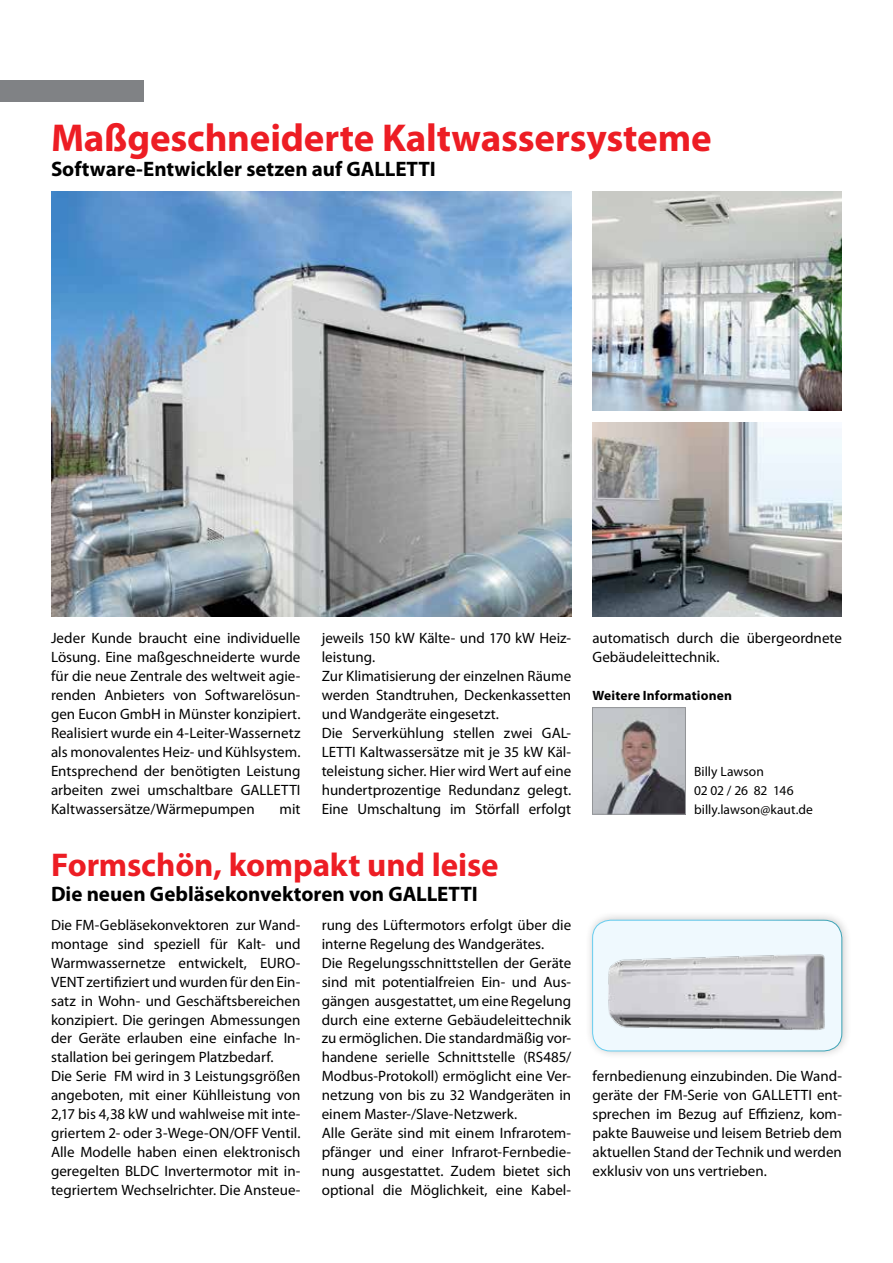
<style>
.page{position:relative;width:893px;height:1263px;background:#fff}
.page>*{position:absolute;margin:0;border:0;box-sizing:border-box;transform-origin:0 0}
.t1{font:700 39px "Myriad Pro";letter-spacing:-.005em;color:#ed1d24}
.t2{font:700 33px "Myriad Pro";letter-spacing:-.005em;color:#ed1d24}
.t3{font:700 21px "Myriad Pro";color:#000}
.t4{font:15px/18.9px "Myriad Pro";color:#000}
.t5{font:13.5px/18.9px "Myriad Pro";letter-spacing:.005em;color:#000}
.t6{font:700 13.5px "Myriad Pro";letter-spacing:.01em;color:#000}
</style>
<div class="page">
<div style="left:0;top:80px;width:143px;height:21px;background:#808285"></div>
<div style="left:585px;top:911px;width:268px;height:149px;background:#000;opacity:.23"></div>
<div style="left:593px;top:920px;width:249px;height:131px;background:#eff9fe;border-radius:18px"></div>
<div style="left:592px;top:920px;width:250px;height:131px;border:1px solid #fff;border-radius:18px"></div>
<img style="left:608px;top:954px;width:217px;height:76px">
<img style="left:51px;top:191px;width:520px;height:426px">
<img style="left:592px;top:422px;width:250px;height:195px">
<img style="left:592px;top:191px;width:250px;height:219px">
<img style="left:594px;top:709px;width:90px;height:103px">
<div style="left:592px;top:707px;width:94px;height:107px;border:1px solid #939598"></div>
<h1 class="t1" style="left:51px;top:112px;width:662px">Maßgeschneiderte Kaltwassersysteme</h1>
<h3 class="t3" style="left:51px;top:155px;width:386px">Software-Entwickler setzen auf GALLETTI</h3>
<p class="t4" style="left:51px;top:629px;width:251px;text-align:justify">Jeder Kunde braucht eine individuelle Lösung. Eine maßgeschneiderte wurde für die neue Zentrale des weltweit agie&shy;renden Anbieters von Softwarelösun&shy;gen Eucon GmbH in Münster konzipiert.<br>Realisiert wurde ein 4-Leiter-Wassernetz als monovalentes Heiz- und Kühlsystem.<br>Entsprechend der benötigten Leistung arbeiten zwei umschaltbare GALLETTI Kaltwassersätze/Wärmepumpen</p>
<p class="t4" style="left:280px;top:799px;width:22px">mit</p>
<p class="t4" style="left:322px;top:629px;width:251px">jeweils 150 kW Kälte- und 170 kW Heiz&shy;leistung.<br>Zur Klimatisierung der einzelnen Räume werden Standtruhen, Deckenkassetten und Wandgeräte eingesetzt.<br>Die Serverkühlung stellen zwei GAL-LETTI Kaltwassersätze mit je 35 kW Käl&shy;teleistung sicher. Hier wird Wert auf eine hundertprozentige Redundanz gelegt.<br>Eine Umschaltung im Störfall erfolgt</p>
<p class="t4" style="left:592px;top:629px;width:251px">automatisch durch die übergeordnete<br>Gebäudeleittechnik.</p>
<p class="t6" style="left:592px;top:687px;width:141px">Weitere Informationen</p>
<p class="t5" style="left:694px;top:761px;width:120px">Billy Lawson<br>02 02 / 26 82 146 billy.lawson@kaut.de</p>
<h2 class="t2" style="left:51px;top:843px;width:449px">Formschön, kompakt und leise</h2>
<h3 class="t3" style="left:51px;top:880px;width:428px">Die neuen Gebläsekonvektoren von GALLETTI</h3>
<p class="t4" style="left:51px;top:915px;width:251px">Die FM-Gebläsekonvektoren zur Wand&shy;montage sind speziell für Kalt- und Warmwassernetze entwickelt, EURO-VENT zertifiziert und wurden für den Ein&shy;satz in Wohn- und Geschäftsbereichen konzipiert. Die geringen Abmessungen der Geräte erlauben eine einfache In&shy;stallation bei geringem Platzbedarf.<br>Die Serie FM wird in 3 Leistungsgrößen angeboten, mit einer Kühlleistung von 2,17 bis 4,38 kW und wahlweise mit inte&shy;griertem 2- oder 3-Wege-ON/OFF Ventil.<br>Alle Modelle haben einen elektronisch geregelten BLDC Invertermotor mit in&shy;tegriertem Wechselrichter. Die Ansteue-</p>
<p class="t4" style="left:322px;top:915px;width:251px">rung des Lüftermotors erfolgt über die interne Regelung des Wandgerätes.<br>Die Regelungsschnittstellen der Geräte sind mit potentialfreien Ein- und Aus&shy;gängen ausgestattet, um eine Regelung durch eine externe Gebäudeleittechnik zu ermöglichen. Die standardmäßig vor&shy;handene serielle Schnittstelle (RS485/ Modbus-Protokoll) ermöglicht eine Ver&shy;netzung von bis zu 32 Wandgeräten in einem Master-/Slave-Netzwerk.<br>Alle Geräte sind mit einem Infrarotem&shy;pfänger und einer Infrarot-Fernbedie&shy;nung ausgestattet. Zudem bietet sich optional die Möglichkeit, eine Kabel-</p>
<p class="t4" style="left:592px;top:1067px;width:251px;text-align:justify">fernbedienung einzubinden. Die Wand&shy;geräte der FM-Serie von GALLETTI ent&shy;sprechen im Bezug auf Effizienz, kom&shy;pakte Bauweise und leisem Betrieb dem aktuellen Stand der Technik und werden exklusiv von uns vertrieben.</p>
</div>
